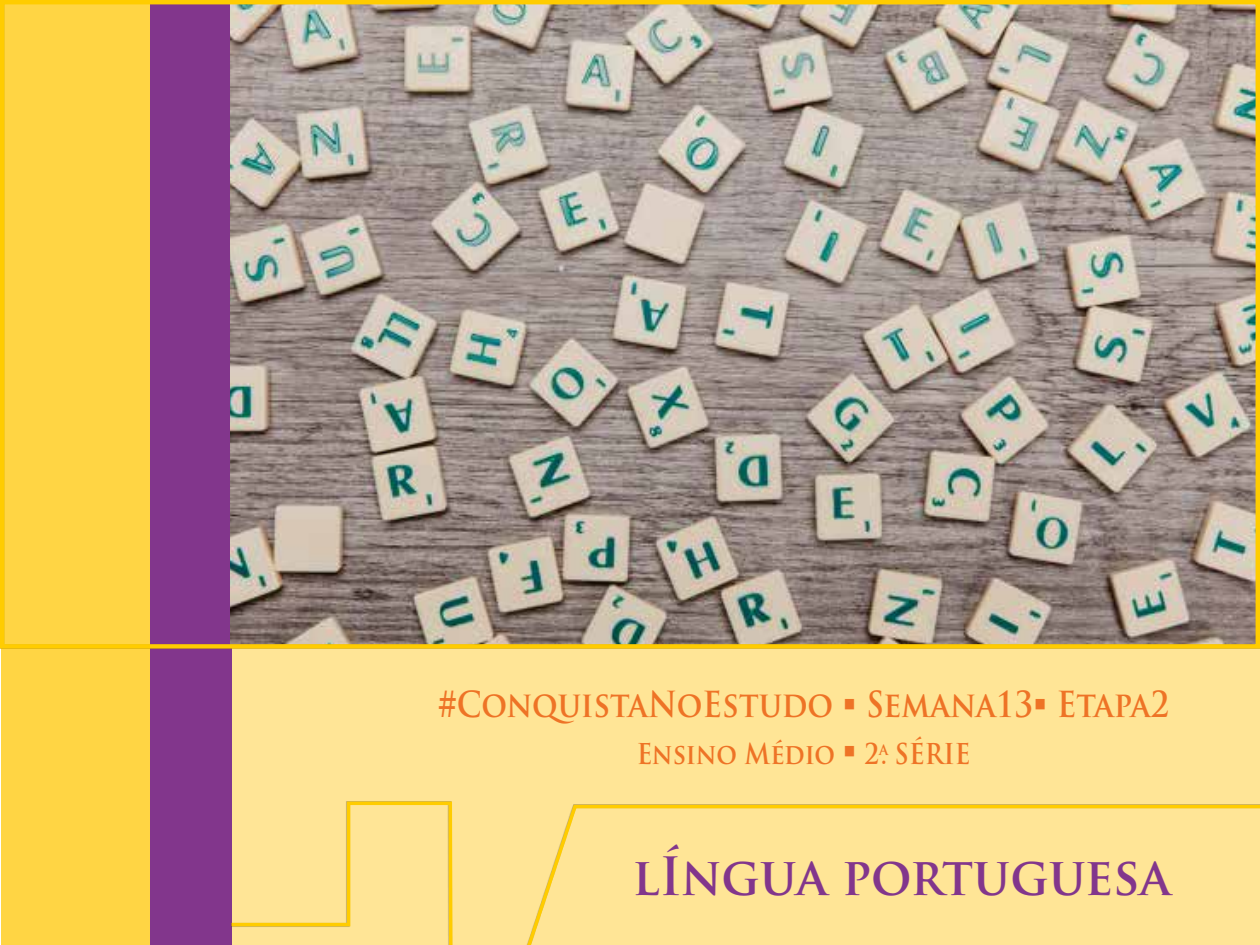
<style>
.page{position:relative;width:1260px;height:945px;background:#fff}
.page>*{position:absolute;margin:0;border:0;box-sizing:border-box;transform-origin:0 0}
.t1{font:700 51.45px "Trajan Pro";color:#82368c;scale:.95 1}
.t2{font:700 35px "Trajan Pro";color:#ee7326;scale:.89 1}
.t3{font:700 28px "Trajan Pro";color:#ee7326;scale:.89 1}
</style>
<div class="page">
<div style="left:191px;top:0;width:1069px;height:945px;background:#ffe596"></div>
<div style="left:1px;top:0;width:159px;height:945px;background:#ffd544"></div>
<div style="left:150px;top:0;width:82px;height:945px;background:#82368c"></div>
<svg style="left:231px;top:801px;width:1029px;height:144px"></svg>
<div style="left:0;top:0;width:1260px;height:649px;background:#000;opacity:.3"></div>
<div style="left:0;top:0;width:1260px;height:649px;border:4px solid #fc0"></div>
<p class="t2" style="left:438px;top:682px;width:823px">#ConquistaNoEstudo ▪ Semana13▪ Etapa2</p>
<p class="t3" style="left:637px;top:737px;width:377px">Ensino Médio ▪ 2<sup>a</sup>. SÉRIE</p>
<h1 class="t1" style="left:633px;top:845px;width:568px">lÍngua portuguesa</h1>
</div>
